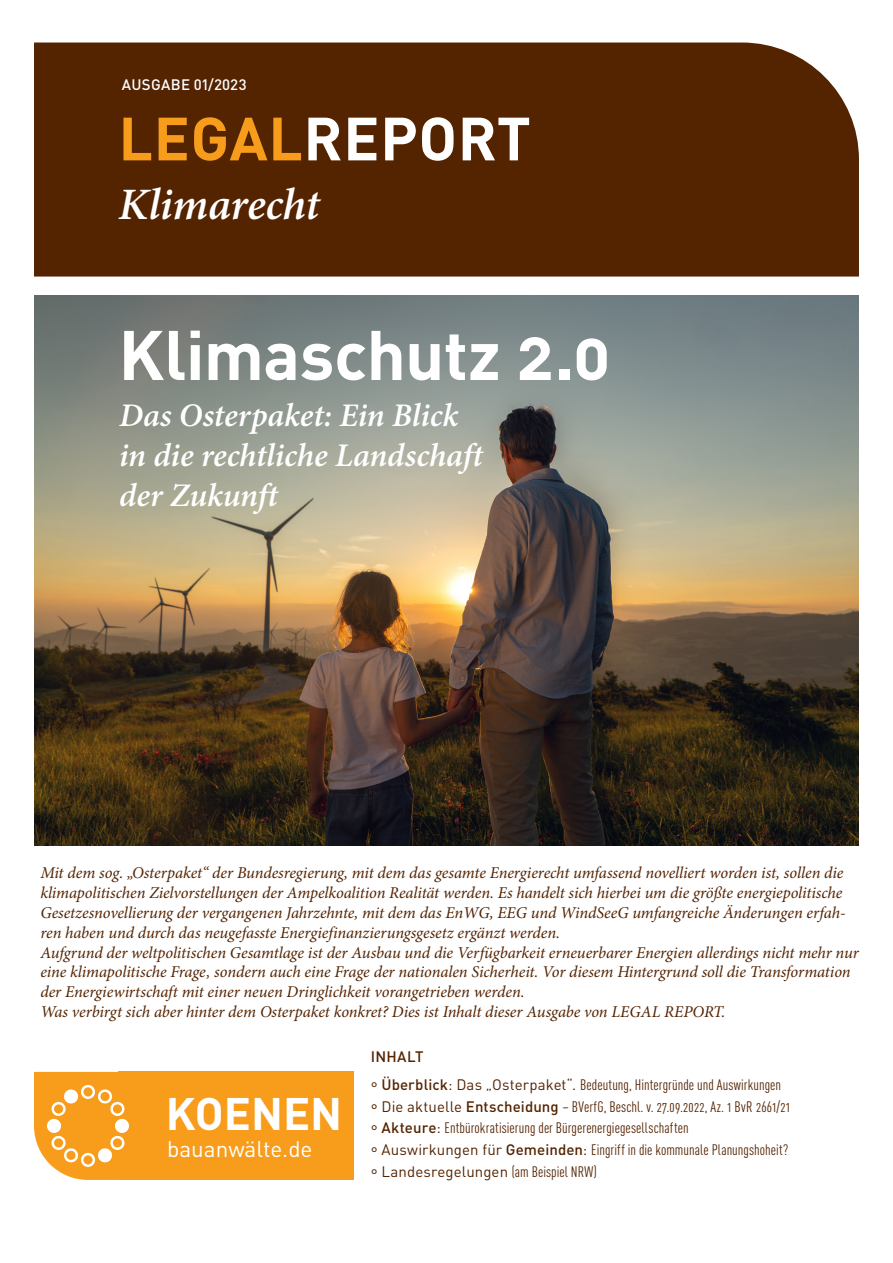
<style>
.page{position:relative;width:893px;height:1263px;background:#fff}
.page>*{position:absolute;margin:0;border:0;box-sizing:border-box;transform-origin:0 0}
.t1{font:700 69px "DINOT";letter-spacing:-.01em;color:#fff}
.t2{font:700 60px "DINOT";letter-spacing:.01em;color:#fff}
.t3{font:italic 600 45px "Minion Pro";letter-spacing:-.01em;color:#fff}
.t4{font:700 45px "DINOT";color:#fff}
.t5{font:italic 600 33px/39.6px "Minion Pro";letter-spacing:-.005em;color:#fff}
.t6{font:22.5px "DINOT";color:#fff}
.t7{font:italic 16.5px/19.8px "Minion Pro";letter-spacing:-.005em;color:#542300}
.t8{font:condensed 15px "DINOT";letter-spacing:.005em;color:#542300}
.t9{font:15px "DINOT";letter-spacing:.005em;color:#542300}
.t10{font:500 15px "DINOT";letter-spacing:.02em;color:#fff}
.t11{font:500 15px "DINOT";letter-spacing:.01em;color:#542300}
.s1{color:#f89c1c}
.s2{font-stretch:normal}
.s3{font-weight:500;font-stretch:normal}
.s4{font-stretch:condensed}
</style>
<div class="page">
<img style="left:34px;top:295px;width:825px;height:551px">
<div style="left:118px;top:1072px;width:236px;height:108px;background:#f89c1c"></div>
<svg style="left:34px;top:1072px;width:95px;height:108px"></svg>
<div style="left:34px;top:43px;width:825px;height:234px;background:#542300"></div>
<p class="t10" style="left:122px;top:75px;width:126px">AUSGABE 01/2023</p>
<p class="t2" style="left:119px;top:99px;width:414px"><span class="s1">LEGAL</span>REPORT</p>
<p class="t3" style="left:118px;top:178px;width:203px">Klimarecht</p>
<p class="t1" style="left:118px;top:310px;width:493px">Klimaschutz 2.0</p>
<p class="t5" style="left:119px;top:397px;width:365px">Das Osterpaket: Ein Blick in die rechtliche Landschaft der Zukunft</p>
<p class="t7" style="left:40px;top:863px;width:807px">Mit dem sog. „Osterpaket“ der Bundesregierung, mit dem das gesamte Energierecht umfassend novelliert worden ist, sollen die klimapolitischen Zielvorstellungen der Ampelkoalition Realität werden. Es handelt sich hierbei um die größte energiepolitische Gesetzesnovellierung der vergangenen Jahrzehnte, mit dem das EnWG, EEG und WindSeeG umfangreiche Änderungen erfah&shy;ren haben und durch das neugefasste Energiefinanzierungsgesetz ergänzt werden.</p>
<p class="t7" style="left:40px;top:942px;width:820px">Aufgrund der weltpolitischen Gesamtlage ist der Ausbau und die Verfügbarkeit erneuerbarer Energien allerdings nicht mehr nur eine klimapolitische Frage, sondern auch eine Frage der nationalen Sicherheit. Vor diesem Hintergrund soll die Transformation der Energiewirtschaft mit einer neuen Dringlichkeit vorangetrieben werden.</p>
<p class="t7" style="left:40px;top:1002px;width:687px">Was verbirgt sich aber hinter dem Osterpaket konkret? Dies ist Inhalt dieser Ausgabe von LEGAL REPORT.</p>
<p class="t4" style="left:166px;top:1084px;width:178px">KOENEN</p>
<p class="t6" style="left:167px;top:1134px;width:147px">bauanwälte.de</p>
<p class="t11" style="left:371px;top:1047px;width:54px">INHALT</p>
<p class="t8" style="left:371px;top:1076px;width:412px"><span class="s2">°</span> <span class="s3">Überblick</span><span class="s2">: Das „Osterpaket“.</span> Bedeutung, Hintergründe und Auswirkungen</p>
<p class="t8" style="left:371px;top:1098px;width:421px"><span class="s2">° Die aktuelle</span> <span class="s3">Entscheidung</span> – BVerfG, Beschl. v. 27.09.2022, Az. 1 BvR 2661/21</p>
<p class="t8" style="left:371px;top:1119px;width:319px"><span class="s2">°</span> <span class="s3">Akteure</span><span class="s2">:</span> Entbürokratisierung der Bürgerenergiegesellschaften</p>
<p class="t8" style="left:371px;top:1141px;width:419px"><span class="s2">° Auswirkungen für</span> <span class="s3">Gemeinden</span><span class="s2">:</span> Eingriff in die kommunale Planungshoheit?</p>
<p class="t9" style="left:371px;top:1162px;width:228px">° Landesregelungen <span class="s4">(am Beispiel NRW)</span></p>
</div>
